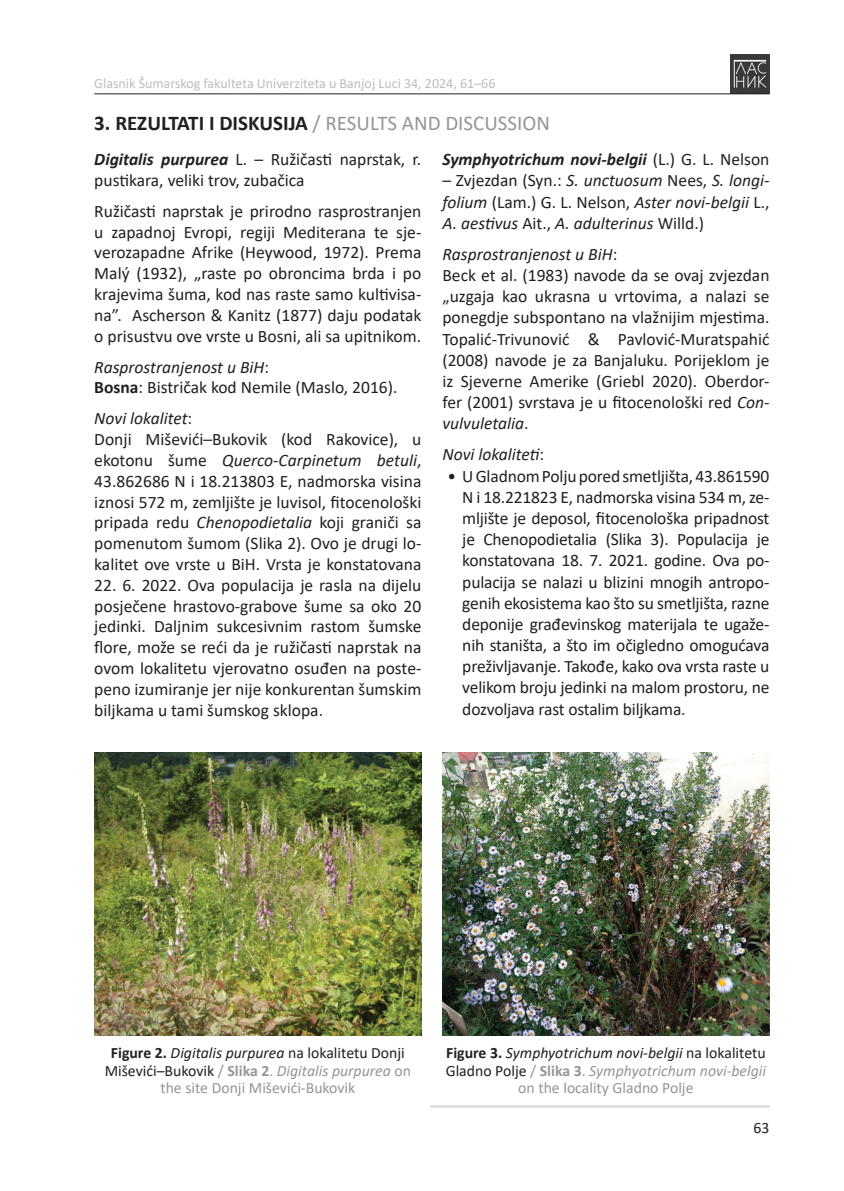
<style>
.page{position:relative;width:844px;height:1191px;background:#fff}
.page>*{position:absolute;margin:0;border:0;box-sizing:border-box;transform-origin:0 0}
.t1{font:700 21px "Calibri";color:#231f20}
.t2{font:17.5px/20.8px "Calibri";color:#231f20}
.t3{font:italic 17.5px/21.2px "Calibri";color:#231f20;text-align:justify}
.t4{font:italic 700 17.5px "Calibri";color:#231f20}
.t5{font:15.75px/17.5px "Calibri";color:#231f20;text-align:center}
.t6{font:15.75px/17.5px "Calibri";color:#939598;text-align:center}
.t7{font:14px "Calibri";color:#bcbdc0}
.s1{font-weight:400;color:#939598}
.s2{font-weight:700;font-style:italic}
.s3{font-style:italic}
.s4{font-weight:700}
.s5{font-weight:400;font-style:normal}
.s6{font-style:normal}
.s7{color:#939598}
.s8{font-weight:700;color:#939598}
.s9{font-style:italic;color:#939598}
.s10{font-weight:700;color:#231f20}
.s11{font-style:italic;color:#231f20}
.s12{color:#231f20}
</style>
<div class="page">
<img style="left:730px;top:55px;width:39px;height:38px">
<hr style="left:430px;top:1105px;width:339px;height:2px;background:#e1e2e4">
<hr style="left:94px;top:93px;width:675px;height:1px;background:#231f20">
<img style="left:94px;top:753px;width:327px;height:282px">
<img style="left:442px;top:753px;width:327px;height:282px">
<p class="t7" style="left:94px;top:73px;width:402px">Glasnik Šumarskog fakulteta Univerziteta u Banjoj Luci 34, 2024, 61–66</p>
<p class="t1" style="left:94px;top:108px;width:457px">3. REZULTATI I DISKUSIJA <span class="s1">/ RESULTS AND DISCUSSION</span></p>
<p class="t2" style="left:94px;top:149px;width:328px"><span class="s2">Digitalis purpurea</span> L. – Ružičasti naprstak, r. pustikara, veliki trov, zubačica</p>
<p class="t2" style="left:94px;top:200px;width:328px;text-align:justify">Ružičasti naprstak je prirodno rasprostranjen u zapadnoj Evropi, regiji Mediterana te sje&shy;verozapadne Afrike (Heywood, 1972). Prema Malý (1932), „raste po obroncima brda i po krajevima šuma, kod nas raste samo kultivisa&shy;na”. Ascherson &amp; Kanitz (1877) daju podatak o prisustvu ove vrste u Bosni, ali sa upitnikom.</p>
<p class="t2" style="left:94px;top:356px;width:304px"><span class="s3">Rasprostranjenost u BiH</span>:<br><span class="s4">Bosna</span>: Bistričak kod Nemile (Maslo, 2016).</p>
<p class="t2" style="left:94px;top:407px;width:328px"><span class="s3">Novi lokalitet</span>:<br>Donji Miševići–Bukovik (kod Rakovice), u ekotonu šume <span class="s3">Querco-Carpinetum betuli</span>, 43.862686 N i 18.213803 E, nadmorska visina iznosi 572 m, zemljište je luvisol, fitocenološki pripada redu <span class="s3">Chenopodietalia</span> koji graniči sa pomenutom šumom (Slika 2). Ovo je drugi lo&shy;kalitet ove vrste u BiH. Vrsta je konstatovana</p>
<p class="t2" style="left:94px;top:574px;width:328px;text-align:justify">22. 6. 2022. Ova populacija je rasla na dijelu posječene hrastovo-grabove šume sa oko 20 jedinki. Daljnim sukcesivnim rastom šumske flore, može se reći da je ružičasti naprstak na ovom lokalitetu vjerovatno osuđen na poste&shy;peno izumiranje jer nije konkurentan šumskim biljkama u tami šumskog sklopa.</p>
<p class="t4" style="left:442px;top:147px;width:328px">Symphyotrichum novi-belgii <span class="s5">(L.) G. L. Nelson</span></p>
<p class="t3" style="left:442px;top:169px;width:328px"><span class="s6">– Zvjezdan (Syn.:</span> S. unctuosum <span class="s6">Nees,</span> S. longi&shy;folium <span class="s6">(Lam.) G. L. Nelson,</span> Aster novi-belgii <span class="s6">L., </span>A. aestivus <span class="s6">Ait.,</span> A. adulterinus <span class="s6">Willd.)</span></p>
<p class="t2" style="left:442px;top:243px;width:328px"><span class="s3">Rasprostranjenost u BiH</span>:<br>Beck et al. (1983) navode da se ovaj zvjezdan „uzgaja kao ukrasna u vrtovima, a nalazi se ponegdje subspontano na vlažnijim mjestima.<br>Topalić-Trivunović &amp; Pavlović-Muratspahić (2008) navode je za Banjaluku. Porijeklom je iz Sjeverne Amerike (Griebl 2020). Oberdor&shy;fer (2001) svrstava je u fitocenološki red <span class="s3">Con&shy;vulvuletalia</span>.</p>
<p class="t3" style="left:442px;top:443px;width:103px">Novi lokaliteti<span class="s6">:</span></p>
<p class="t2" style="left:462px;top:465px;width:308px;text-align:justify;text-indent:-15px">• U Gladnom Polju pored smetljišta, 43.861590<br>N i 18.221823 E, nadmorska visina 534 m, ze&shy;mljište je deposol, fitocenološka pripadnost je Chenopodietalia (Slika 3). Populacija je konstatovana 18. 7. 2021. godine. Ova po&shy;pulacija se nalazi u blizini mnogih antropo&shy;genih ekosistema kao što su smetljišta, razne deponije građevinskog materijala te ugaže&shy;nih staništa, a što im očigledno omogućava preživljavanje. Takođe, kako ova vrsta raste u velikom broju jedinki na malom prostoru, ne dozvoljava rast ostalim biljkama.</p>
<p class="t5" style="left:105px;top:1043px;width:308px"><span class="s4">Figure 2.</span> <span class="s3">Digitalis purpurea</span> na lokalitetu Donji<br>Miševići–Bukovik <span class="s7">/</span> <span class="s8">Slika 2</span><span class="s7">.</span> <span class="s9">Digitalis purpurea</span> <span class="s7">on the site Donji Miševići-Bukovik</span></p>
<p class="t6" style="left:445px;top:1043px;width:322px"><span class="s10">Figure 3.</span> <span class="s11">Symphyotrichum novi-belgii</span> <span class="s12">na lokalitetu<br>Gladno Polje</span> / <span class="s4">Slika 3</span>. <span class="s3">Symphyotrichum novi-belgii </span>on the locality Gladno Polje</p>
<p class="t5" style="left:753px;top:1118px;width:17px">63</p>
</div>
